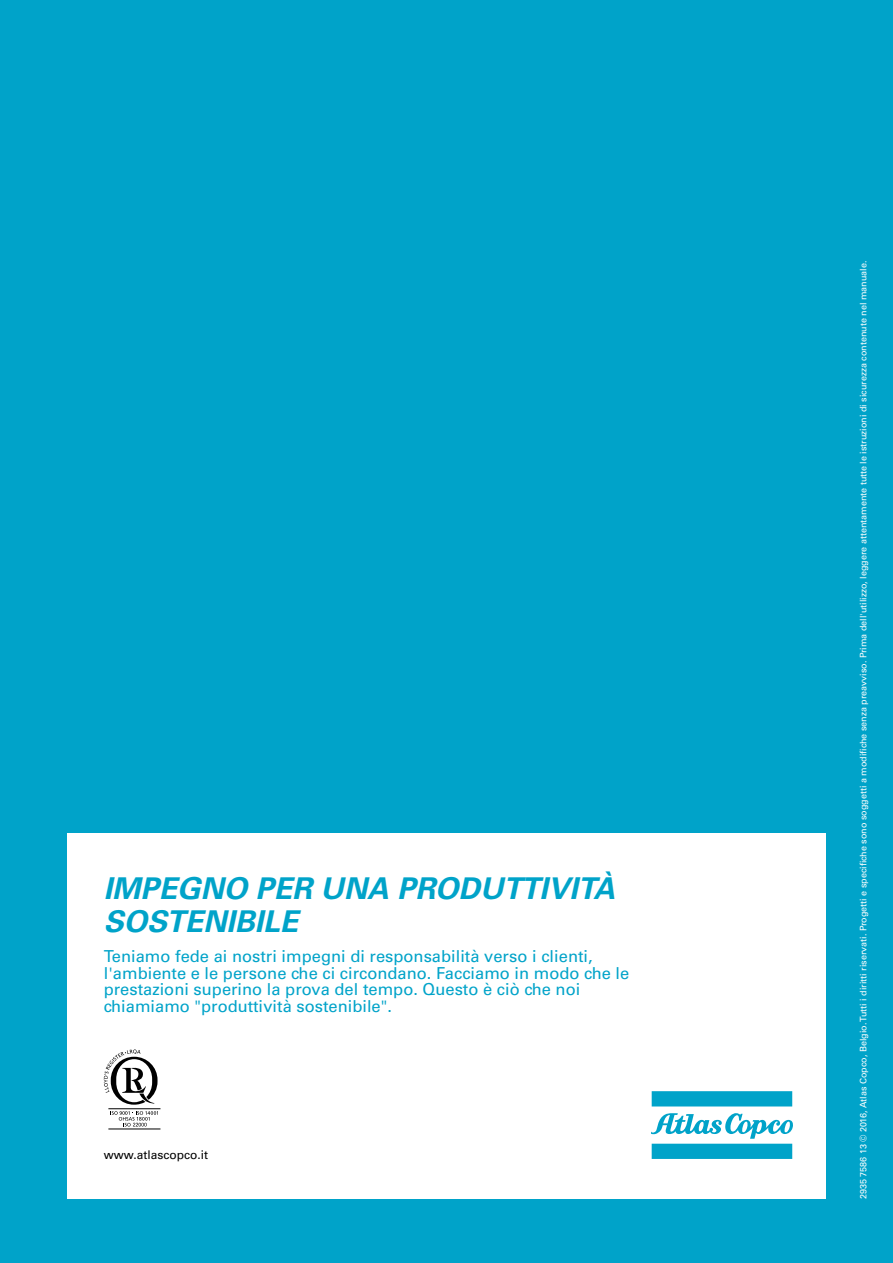
<style>
.page{position:relative;width:893px;height:1263px;background:#00a3c9}
.page>*{position:absolute;margin:0;border:0;box-sizing:border-box;transform-origin:0 0}
.t1{font:italic 700 30px/33px "Univers LT Std";color:#00a3c9}
.t2{font:16.5px/16.5px "Univers LT Std";color:#00a3c9}
.t3{font:12px "Univers LT Std";color:#000}
.t4{font:9px "Univers LT Std";color:#fff}
</style>
<div class="page">
<div style="left:67px;top:833px;width:759px;height:366px;background:#fff"></div>
<div style="left:652px;top:1091px;width:140px;height:15px;background:#00a3c9"></div>
<svg style="left:651px;top:1113px;width:142px;height:46px"></svg>
<svg style="left:104px;top:1049px;width:54px;height:56px"></svg>
<hr style="left:108px;top:1108px;width:52px;height:1px;background:#000">
<hr style="left:108px;top:1129px;width:52px;height:1px;background:#000">
<svg style="left:111px;top:1111px;width:47px;height:15px"></svg>
<h1 class="t1" style="left:104px;top:872px;width:513px">IMPEGNO PER UNA PRODUTTIVITÀ<br>SOSTENIBILE</h1>
<h2 class="t2" style="left:104px;top:948px;width:527px">Teniamo fede ai nostri impegni di responsabilità verso i clienti, l'ambiente e le persone che ci circondano. Facciamo in modo che le prestazioni superino la prova del tempo. Questo è ciò che noi chiamiamo "produttività sostenibile".</h2>
<h3 class="t3" style="left:104px;top:1147px;width:106px">www.atlascopco.it</h3>
<p class="t4" style="left:858px;top:1199px;width:940px;rotate:-90deg">2935 7586 13 © 2016, Atlas Copco, Belgio. Tutti i diritti riservati. Progetti e specifiche sono soggetti a modifiche senza preavviso. Prima dell'utilizzo, leggere attentamente tutte le istruzioni di sicurezza contenute nel manuale.</p>
</div>
